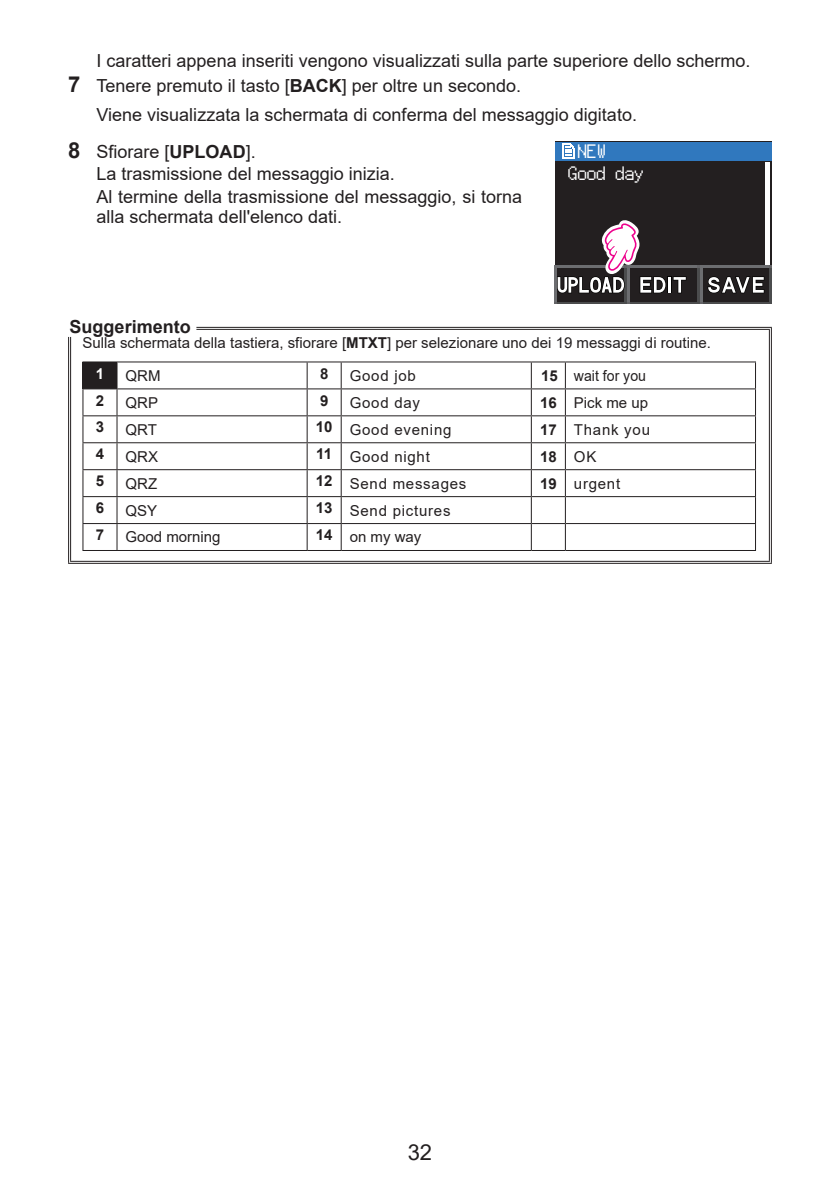
<style>
.page{position:relative;width:840px;height:1191px;background:#fff}
.page>*{position:absolute;margin:0;border:0;box-sizing:border-box;transform-origin:0 0}
.t1{font:22px "Arial";color:#231f20}
.t2{font:19px "JF Dot K14 2004 Regular";color:#fff}
.t3{font:18px/24.6px "Arial";color:#231f20}
.t4{font:700 18px "Arial";color:#231f20}
.t5{font:15px/30.8px "Arial";color:#231f20}
.t6{font:15px "Arial";letter-spacing:.05em;color:#231f20}
.t7{font:700 15px "Arial";color:#231f20}
.t8{font:15px "Arial";color:#231f20;scale:.94 1}
.s1{font-weight:700;font-size:22px}
.s2{font-weight:700}
.s3{font-weight:700;color:#fff}
.s4{font-weight:400}
</style>
<div class="page">
<div style="left:554px;top:142px;width:217px;height:162px;background:#231f20"></div>
<hr style="left:554px;top:302px;width:71px;height:2px;background:#4b4c4d">
<hr style="left:554px;top:265px;width:2px;height:39px;background:#6c6d70">
<hr style="left:624px;top:265px;width:2px;height:39px;background:#4b4c4d">
<hr style="left:699px;top:265px;width:72px;height:2px;background:#6c6d70">
<hr style="left:699px;top:302px;width:71px;height:2px;background:#4b4c4d">
<hr style="left:699px;top:265px;width:2px;height:39px;background:#6c6d70">
<hr style="left:769px;top:265px;width:2px;height:39px;background:#4b4c4d">
<svg style="left:707px;top:276px;width:57px;height:17px"></svg>
<div style="left:554px;top:142px;width:217px;height:19px;background:#3078be"></div>
<hr style="left:765px;top:162px;width:4px;height:103px;background:#fff">
<hr style="left:627px;top:265px;width:72px;height:2px;background:#6c6d70">
<hr style="left:627px;top:302px;width:71px;height:2px;background:#4b4c4d">
<hr style="left:627px;top:265px;width:2px;height:39px;background:#6c6d70">
<hr style="left:697px;top:265px;width:2px;height:39px;background:#4b4c4d">
<svg style="left:673px;top:276px;width:13px;height:17px"></svg>
<svg style="left:667px;top:276px;width:4px;height:17px"></svg>
<hr style="left:667px;top:277px;width:3px;height:16px;background:#fff">
<svg style="left:562px;top:144px;width:12px;height:14px"></svg>
<svg style="left:556px;top:220px;width:109px;height:73px"></svg>
<hr style="left:68px;top:327px;width:703px;height:1px;background:#231f20">
<hr style="left:70px;top:329px;width:699px;height:1px;background:#231f20">
<hr style="left:768px;top:330px;width:1px;height:231px;background:#231f20">
<hr style="left:770px;top:328px;width:1px;height:235px;background:#231f20">
<hr style="left:70px;top:561px;width:699px;height:1px;background:#231f20">
<hr style="left:68px;top:563px;width:703px;height:1px;background:#231f20">
<hr style="left:68px;top:328px;width:1px;height:235px;background:#231f20">
<hr style="left:70px;top:330px;width:1px;height:231px;background:#231f20">
<div style="left:64px;top:319px;width:132px;height:18px;background:#fff"></div>
<svg style="left:83px;top:362px;width:481px;height:188px"></svg>
<hr style="left:117px;top:361px;width:190px;height:1px;background:#231f20">
<hr style="left:341px;top:361px;width:190px;height:1px;background:#231f20">
<hr style="left:565px;top:361px;width:190px;height:1px;background:#231f20">
<hr style="left:117px;top:388px;width:190px;height:1px;background:#231f20">
<hr style="left:341px;top:388px;width:190px;height:1px;background:#231f20">
<hr style="left:565px;top:388px;width:190px;height:1px;background:#231f20">
<hr style="left:117px;top:415px;width:190px;height:1px;background:#231f20">
<hr style="left:341px;top:415px;width:190px;height:1px;background:#231f20">
<hr style="left:565px;top:415px;width:190px;height:1px;background:#231f20">
<hr style="left:117px;top:442px;width:190px;height:1px;background:#231f20">
<hr style="left:341px;top:442px;width:190px;height:1px;background:#231f20">
<hr style="left:565px;top:442px;width:190px;height:1px;background:#231f20">
<hr style="left:117px;top:469px;width:190px;height:1px;background:#231f20">
<hr style="left:341px;top:469px;width:190px;height:1px;background:#231f20">
<hr style="left:565px;top:469px;width:190px;height:1px;background:#231f20">
<hr style="left:117px;top:496px;width:190px;height:1px;background:#231f20">
<hr style="left:341px;top:496px;width:190px;height:1px;background:#231f20">
<hr style="left:565px;top:496px;width:190px;height:1px;background:#231f20">
<hr style="left:117px;top:523px;width:190px;height:1px;background:#231f20">
<hr style="left:341px;top:523px;width:190px;height:1px;background:#231f20">
<hr style="left:565px;top:523px;width:190px;height:1px;background:#231f20">
<hr style="left:117px;top:550px;width:190px;height:1px;background:#231f20">
<hr style="left:341px;top:550px;width:190px;height:1px;background:#231f20">
<hr style="left:565px;top:550px;width:190px;height:1px;background:#231f20">
<hr style="left:82px;top:361px;width:35px;height:1px;background:#231f20">
<hr style="left:307px;top:361px;width:34px;height:1px;background:#231f20">
<hr style="left:82px;top:388px;width:35px;height:1px;background:#231f20">
<hr style="left:307px;top:388px;width:34px;height:1px;background:#231f20">
<hr style="left:82px;top:415px;width:35px;height:1px;background:#231f20">
<hr style="left:307px;top:415px;width:34px;height:1px;background:#231f20">
<hr style="left:82px;top:442px;width:35px;height:1px;background:#231f20">
<hr style="left:307px;top:442px;width:34px;height:1px;background:#231f20">
<hr style="left:82px;top:469px;width:35px;height:1px;background:#231f20">
<hr style="left:307px;top:469px;width:34px;height:1px;background:#231f20">
<hr style="left:82px;top:496px;width:35px;height:1px;background:#231f20">
<hr style="left:307px;top:496px;width:34px;height:1px;background:#231f20">
<hr style="left:82px;top:523px;width:35px;height:1px;background:#231f20">
<svg style="left:82px;top:362px;width:1px;height:188px"></svg>
<svg style="left:116px;top:362px;width:1px;height:188px"></svg>
<hr style="left:307px;top:523px;width:34px;height:1px;background:#231f20">
<svg style="left:306px;top:362px;width:1px;height:188px"></svg>
<svg style="left:340px;top:362px;width:1px;height:188px"></svg>
<hr style="left:82px;top:550px;width:35px;height:1px;background:#231f20">
<hr style="left:307px;top:550px;width:34px;height:1px;background:#231f20">
<hr style="left:531px;top:388px;width:34px;height:1px;background:#231f20">
<hr style="left:531px;top:415px;width:34px;height:1px;background:#231f20">
<hr style="left:531px;top:442px;width:34px;height:1px;background:#231f20">
<hr style="left:531px;top:469px;width:34px;height:1px;background:#231f20">
<hr style="left:531px;top:496px;width:34px;height:1px;background:#231f20">
<svg style="left:530px;top:362px;width:1px;height:188px"></svg>
<hr style="left:531px;top:361px;width:34px;height:1px;background:#231f20">
<svg style="left:754px;top:362px;width:1px;height:163px"></svg>
<hr style="left:531px;top:523px;width:34px;height:1px;background:#231f20">
<svg style="left:564px;top:362px;width:1px;height:188px"></svg>
<hr style="left:531px;top:550px;width:34px;height:1px;background:#231f20">
<p class="t3" style="left:68px;top:48px;width:683px;text-indent:28px">I caratteri appena inseriti vengono visualizzati sulla parte superiore dello schermo.<br><span class="s1">7</span> Tenere premuto il tasto [<span class="s2">BACK</span>] per oltre un secondo.</p>
<p class="t3" style="left:68px;top:96px;width:570px;line-height:36.4px;text-indent:28px">Viene visualizzata la schermata di conferma del messaggio digitato.<br><span class="s1">8</span> Sfiorare [<span class="s2">UPLOAD</span>].</p>
<p class="t3" style="left:96px;top:163px;width:427px;line-height:22.8px">La trasmissione del messaggio inizia.<br>Al termine della trasmissione del messaggio, si torna</p>
<p class="t3" style="left:96px;top:204px;width:247px">alla schermata dell'elenco dati.</p>
<p class="t2" style="left:577px;top:142px;width:30px">NEW</p>
<p class="t2" style="left:568px;top:163px;width:77px">Good day</p>
<p class="t4" style="left:70px;top:314px;width:123px">Suggerimento</p>
<p class="t5" style="left:96px;top:327px;width:616px;text-indent:-13px">Sulla schermata della tastiera, sfiorare [<span class="s2">MTXT</span>] per selezionare uno dei 19 messaggi di routine.<br><span class="s3">1</span></p>
<p class="t5" style="left:125px;top:360px;width:36px">QRM</p>
<p class="t7" style="left:320px;top:363px;width:10px">8</p>
<p class="t5" style="left:349px;top:360px;width:68px">Good job</p>
<p class="t8" style="left:541px;top:365px;width:113px"><span class="s2">15</span> wait for you</p>
<p class="t7" style="left:96px;top:390px;width:10px">2</p>
<p class="t5" style="left:125px;top:387px;width:34px">QRP</p>
<p class="t7" style="left:320px;top:390px;width:10px">9</p>
<p class="t5" style="left:349px;top:387px;width:72px">Good day</p>
<p class="t5" style="left:539px;top:387px;width:110px"><span class="s2">16</span> Pick me up</p>
<p class="t7" style="left:96px;top:416px;width:10px">3</p>
<p class="t5" style="left:125px;top:414px;width:33px">QRT</p>
<p class="t6" style="left:315px;top:419px;width:137px"><sup>10</sup> Good evening</p>
<p class="t6" style="left:539px;top:419px;width:111px"><span class="s2">17</span> Thank you</p>
<p class="t7" style="left:96px;top:443px;width:10px">4</p>
<p class="t5" style="left:125px;top:441px;width:34px">QRX</p>
<p class="t6" style="left:316px;top:446px;width:115px"><sup>11</sup> Good night</p>
<p class="t7" style="left:539px;top:446px;width:58px">18 <span class="s4">OK</span></p>
<p class="t7" style="left:96px;top:470px;width:10px">5</p>
<p class="t5" style="left:125px;top:468px;width:33px">QRZ</p>
<p class="t6" style="left:315px;top:473px;width:152px"><sup>12</sup> Send messages</p>
<p class="t5" style="left:539px;top:468px;width:82px"><span class="s2">19</span> urgent</p>
<p class="t7" style="left:96px;top:497px;width:10px">6</p>
<p class="t5" style="left:125px;top:495px;width:33px">QSY</p>
<p class="t6" style="left:315px;top:500px;width:136px"><sup>13</sup> Send pictures</p>
<p class="t7" style="left:96px;top:524px;width:10px">7</p>
<p class="t5" style="left:125px;top:522px;width:97px">Good morning</p>
<p class="t5" style="left:315px;top:522px;width:107px"><sup>14</sup> on my way</p>
<p class="t1" style="left:407px;top:1136px;width:26px">32</p>
</div>
